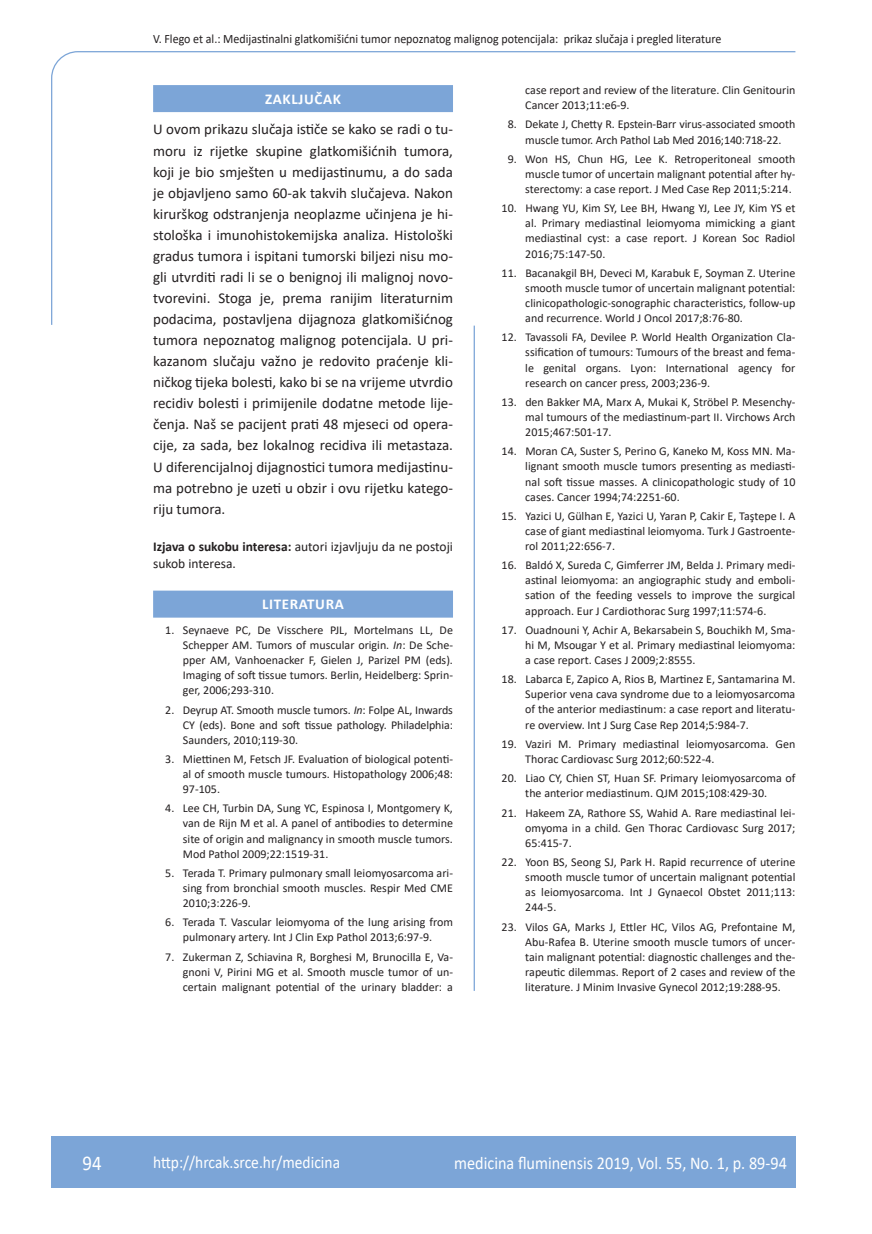
<style>
.page{position:relative;width:872px;height:1234px;background:#fff}
.page>*{position:absolute;margin:0;border:0;box-sizing:border-box;transform-origin:0 0}
.t1{font:21px "Calibri";color:#fff;scale:.9 1}
.t2{font:18px "Calibri";color:#fff;scale:.9 1}
.t3{font:17.25px "Calibri";color:#fff;scale:.9 1}
.osnovni_tekst{font:15px/21px "Calibri";color:#231f20;text-align:justify}
.naslov_ruler{font:700 15px "Calibri";letter-spacing:.04em;color:#fff}
.izjava{font:13.5px/16.5px "Calibri";color:#231f20}
.glava{font:12.75px "Calibri";color:#231f20;scale:.94 1}
.literatura{font:12px/15px "Calibri";color:#231f20;text-align:justify}
.s1{font-weight:700}
.s2{font-style:italic}
</style>
<div class="page">
<svg style="left:51px;top:51px;width:745px;height:274px"></svg>
<hr style="left:473px;top:325px;width:2px;height:665px;background:#7ca5d7">
<div style="left:51px;top:1135px;width:744px;height:51px;background:#7ca5d7"></div>
<div style="left:153px;top:85px;width:300px;height:27px;background:#7ca5d7"></div>
<div style="left:153px;top:590px;width:300px;height:27px;background:#7ca5d7"></div>
<p class="glava" style="left:153px;top:29px;width:606px">V. Flego et al.: Medijastinalni glatkomišićni tumor nepoznatog malignog potencijala: prikaz slučaja i pregled literature</p>
<p class="naslov_ruler" style="left:265px;top:88px;width:77px">ZAKLJUČAK</p>
<p class="osnovni_tekst" style="left:153px;top:118px;width:301px">U ovom prikazu slučaja ističe se kako se radi o tu&shy;moru iz rijetke skupine glatkomišićnih tumora, koji je bio smješten u medijastinumu, a do sada je objavljeno samo 60-ak takvih slučajeva. Nakon kirurškog odstranjenja neoplazme učinjena je hi&shy;stološka i imunohistokemijska analiza. Histološki gradus tumora i ispitani tumorski biljezi nisu mo&shy;gli utvrditi radi li se o benignoj ili malignoj novo&shy;tvorevini. Stoga je, prema ranijim literaturnim podacima, postavljena dijagnoza glatkomišićnog tumora nepoznatog malignog potencijala. U pri&shy;kazanom slučaju važno je redovito praćenje kli&shy;ničkog tijeka bolesti, kako bi se na vrijeme utvrdio recidiv bolesti i primijenile dodatne metode lije&shy;čenja. Naš se pacijent prati 48 mjeseci od opera&shy;cije, za sada, bez lokalnog recidiva ili metastaza.<br>U diferencijalnoj dijagnostici tumora medijastinu&shy;ma potrebno je uzeti u obzir i ovu rijetku katego&shy;riju tumora.</p>
<p class="izjava" style="left:153px;top:538px;width:301px"><span class="s1">Izjava o sukobu interesa:</span> autori izjavljuju da ne postoji sukob interesa.</p>
<p class="naslov_ruler" style="left:262px;top:593px;width:83px">LITERATURA</p>
<p class="literatura" style="left:183px;top:622px;width:271px;text-indent:-18px">1. Seynaeve PC, De Visschere PJL, Mortelmans LL, De Schepper AM. Tumors of muscular origin. <span class="s2">In</span>: De Sche&shy;pper AM, Vanhoenacker F, Gielen J, Parizel PM (eds).<br>Imaging of soft tissue tumors. Berlin, Heidelberg: Sprin&shy;ger, 2006;293-310.</p>
<p class="literatura" style="left:183px;top:701px;width:271px;text-indent:-18px">2. Deyrup AT. Smooth muscle tumors. <span class="s2">In</span>: Folpe AL, Inwards CY (eds). Bone and soft tissue pathology. Philadelphia:<br>Saunders, 2010;119-30.</p>
<p class="literatura" style="left:183px;top:751px;width:271px;text-indent:-18px">3. Miettinen M, Fetsch JF. Evaluation of biological potenti&shy;al of smooth muscle tumours. Histopathology 2006;48:<br>97-105.</p>
<p class="literatura" style="left:183px;top:800px;width:271px;text-indent:-18px">4. Lee CH, Turbin DA, Sung YC, Espinosa I, Montgomery K, van de Rijn M et al. A panel of antibodies to determine site of origin and malignancy in smooth muscle tumors.<br>Mod Pathol 2009;22:1519-31.</p>
<p class="literatura" style="left:183px;top:864px;width:271px;text-indent:-18px">5. Terada T. Primary pulmonary small leiomyosarcoma ari&shy;sing from bronchial smooth muscles. Respir Med CME 2010;3:226-9.</p>
<p class="literatura" style="left:165px;top:914px;width:289px;text-align:center">6. Terada T. Vascular leiomyoma of the lung arising from pulmonary artery. Int J Clin Exp Pathol 2013;6:97-9.</p>
<p class="literatura" style="left:183px;top:948px;width:271px;text-indent:-18px">7. Zukerman Z, Schiavina R, Borghesi M, Brunocilla E, Va&shy;gnoni V, Pirini MG et al. Smooth muscle tumor of un&shy;certain malignant potential of the urinary bladder: a</p>
<p class="literatura" style="left:525px;top:82px;width:271px">case report and review of the literature. Clin Genitourin<br>Cancer 2013;11:e6-9.</p>
<p class="literatura" style="left:507px;top:117px;width:289px;text-align:center">8. Dekate J, Chetty R. Epstein-Barr virus-associated smooth muscle tumor. Arch Pathol Lab Med 2016;140:718-22.</p>
<p class="literatura" style="left:525px;top:151px;width:271px;text-indent:-18px">9. Won HS, Chun HG, Lee K. Retroperitoneal smooth muscle tumor of uncertain malignant potential after hy&shy;sterectomy: a case report. J Med Case Rep 2011;5:214.</p>
<p class="literatura" style="left:525px;top:200px;width:272px;text-indent:-24px">10. Hwang YU, Kim SY, Lee BH, Hwang YJ, Lee JY, Kim YS et al. Primary mediastinal leiomyoma mimicking a giant mediastinal cyst: a case report. J Korean Soc Radiol 2016;75:147-50.</p>
<p class="literatura" style="left:525px;top:265px;width:272px;text-indent:-24px">11. Bacanakgil BH, Deveci M, Karabuk E, Soyman Z. Uterine smooth muscle tumor of uncertain malignant potential: clinicopathologic-sonographic characteristics, follow-up and recurrence. World J Oncol 2017;8:76-80.</p>
<p class="literatura" style="left:525px;top:329px;width:271px;text-indent:-24px">12. Tavassoli FA, Devilee P. World Health Organization Cla&shy;ssification of tumours: Tumours of the breast and fema&shy;le genital organs. Lyon: International agency for research on cancer press, 2003;236-9.</p>
<p class="literatura" style="left:525px;top:394px;width:272px;text-indent:-24px">13. den Bakker MA, Marx A, Mukai K, Ströbel P. Mesenchy&shy;mal tumours of the mediastinum-part II. Virchows Arch 2015;467:501-17.</p>
<p class="literatura" style="left:525px;top:443px;width:272px;text-indent:-24px">14. Moran CA, Suster S, Perino G, Kaneko M, Koss MN. Ma&shy;lignant smooth muscle tumors presenting as mediasti&shy;nal soft tissue masses. A clinicopathologic study of 10 cases. Cancer 1994;74:2251-60.</p>
<p class="literatura" style="left:525px;top:508px;width:272px;text-indent:-24px">15. Yazici U, Gülhan E, Yazici U, Yaran P, Cakir E, Taştepe I. A case of giant mediastinal leiomyoma. Turk J Gastroente&shy;rol 2011;22:656-7.</p>
<p class="literatura" style="left:525px;top:557px;width:271px;text-indent:-24px">16. Baldó X, Sureda C, Gimferrer JM, Belda J. Primary medi&shy;astinal leiomyoma: an angiographic study and emboli&shy;sation of the feeding vessels to improve the surgical approach. Eur J Cardiothorac Surg 1997;11:574-6.</p>
<p class="literatura" style="left:525px;top:622px;width:271px;text-indent:-24px">17. Ouadnouni Y, Achir A, Bekarsabein S, Bouchikh M, Sma&shy;hi M, Msougar Y et al. Primary mediastinal leiomyoma: a case report. Cases J 2009;2:8555.</p>
<p class="literatura" style="left:525px;top:671px;width:271px;text-indent:-24px">18. Labarca E, Zapico A, Rios B, Martinez E, Santamarina M.<br>Superior vena cava syndrome due to a leiomyosarcoma of the anterior mediastinum: a case report and literatu&shy;re overview. Int J Surg Case Rep 2014;5:984-7.</p>
<p class="literatura" style="left:525px;top:736px;width:271px;text-indent:-24px">19. Vaziri M. Primary mediastinal leiomyosarcoma. Gen<br>Thorac Cardiovasc Surg 2012;60:522-4.</p>
<p class="literatura" style="left:501px;top:770px;width:295px;text-align:center">20. Liao CY, Chien ST, Huan SF. Primary leiomyosarcoma of the anterior mediastinum. QJM 2015;108:429-30.</p>
<p class="literatura" style="left:525px;top:804px;width:272px;text-indent:-24px">21. Hakeem ZA, Rathore SS, Wahid A. Rare mediastinal lei&shy;omyoma in a child. Gen Thorac Cardiovasc Surg 2017; 65:415-7.</p>
<p class="literatura" style="left:525px;top:854px;width:272px;text-indent:-24px">22. Yoon BS, Seong SJ, Park H. Rapid recurrence of uterine smooth muscle tumor of uncertain malignant potential as leiomyosarcoma. Int J Gynaecol Obstet 2011;113:<br>244-5.</p>
<p class="literatura" style="left:525px;top:918px;width:271px;text-indent:-24px">23. Vilos GA, Marks J, Ettler HC, Vilos AG, Prefontaine M, Abu-Rafea B. Uterine smooth muscle tumors of uncer&shy;tain malignant potential: diagnostic challenges and the&shy;rapeutic dilemmas. Report of 2 cases and review of the literature. J Minim Invasive Gynecol 2012;19:288-95.</p>
<p class="t1" style="left:82px;top:1147px;width:23px">94</p>
<p class="t3" style="left:153px;top:1149px;width:209px">http://hrcak.srce.hr/medicina</p>
<p class="t2" style="left:454px;top:1149px;width:371px">medicina fluminensis 2019, Vol. 55, No. 1, p. 89-94</p>
</div>
